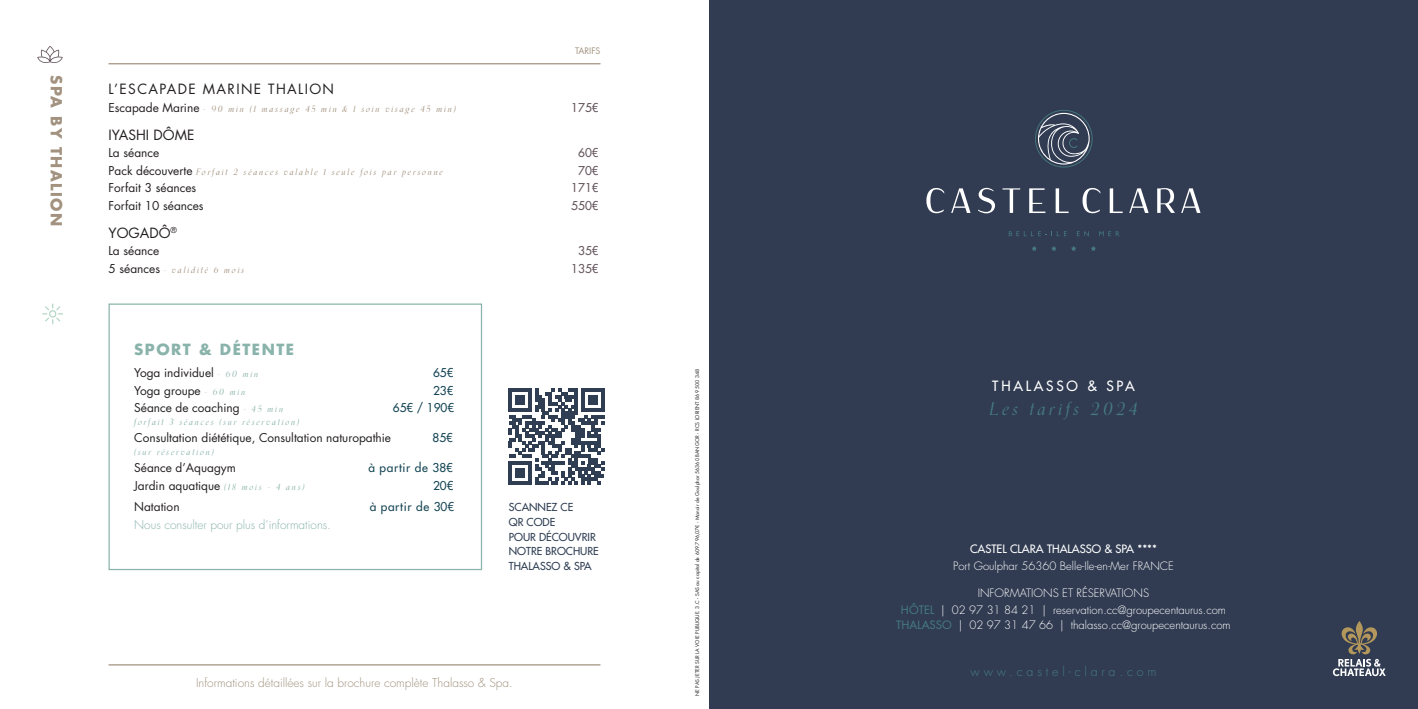
<style>
.page{position:relative;width:1418px;height:709px;background:#fff}
.page>*{position:absolute;margin:0;border:0;box-sizing:border-box;transform-origin:0 0}
.t1{font:italic 17.5px "Orpheus Pro";letter-spacing:.2em;color:#467c80}
.Titre_page{font:700 15px "Futura Std";letter-spacing:.1em;color:#8ab3ab}
.Titre_page-2{font:700 15px "Futura Std";letter-spacing:.1em;color:#a2927f}
.t2{font:13.75px "Futura Std";letter-spacing:.1em;color:#231f20}
.t3{font:500 13.75px "Futura Std";letter-spacing:.2em;color:#fff}
.t4{font:13.75px "Futura Std";color:#231f20}
.t5{font:300 12.5px "Futura Std";letter-spacing:.3em;color:#467c80}
.Paragraphe_-_contenu_-_brochure{font:11.88px "Futura Std";color:#231f20}
.Paragraphe_-_contenu_-_brochure-2{font:300 11.88px "Futura Std";color:#a2927f}
.Paragraphe_-_contenu_-_brochure-3{font:500 11.88px "Futura Std";letter-spacing:.05em;color:#164655}
.Paragraphe_-_contenu_-_brochure-4{font:300 11.88px "Futura Std";color:#8ab3ab}
.t6{font:500 11.88px "Futura Std";color:#65565e}
.t7{font:300 11.25px "Futura Std";color:#fff}
.t8{font:500 11.25px "Futura Std";color:#fff}
.t9{font:500 10.75px/14.6px "Futura Std";color:#2f3e53}
.t10{font:italic 8.75px "Orpheus Pro";letter-spacing:.2em;color:#a2927f}
.t11{font:italic 8.75px "Orpheus Pro";letter-spacing:.2em;color:#8ab3ab}
.t12{font:8.75px "Futura Std";color:#a2927f}
.t13{font:5px "Futura Std";color:#231f20}
.s1{font-family:"Futura Std";font-style:normal;font-size:11.88px;color:#231f20}
.s2{font-family:"Orpheus Pro";font-style:italic;font-size:8.75px;color:#8ab3ab}
.s3{font-weight:400;color:#467c80}
</style>
<div class="page">
<div style="left:709px;top:0;width:708px;height:709px;background:#313c52"></div>
<svg style="left:1008px;top:231px;width:58px;height:5px"></svg>
<svg style="left:1077px;top:231px;width:11px;height:5px"></svg>
<svg style="left:1099px;top:231px;width:20px;height:5px"></svg>
<svg style="left:1032px;top:246px;width:5px;height:5px"></svg>
<svg style="left:1051px;top:246px;width:5px;height:5px"></svg>
<svg style="left:1071px;top:246px;width:5px;height:5px"></svg>
<svg style="left:1091px;top:246px;width:5px;height:5px"></svg>
<svg style="left:1035px;top:110px;width:58px;height:58px"></svg>
<svg style="left:926px;top:188px;width:18px;height:25px"></svg>
<svg style="left:1082px;top:188px;width:18px;height:25px"></svg>
<svg style="left:951px;top:188px;width:19px;height:25px"></svg>
<svg style="left:1129px;top:188px;width:19px;height:25px"></svg>
<svg style="left:1181px;top:188px;width:19px;height:25px"></svg>
<svg style="left:978px;top:188px;width:17px;height:25px"></svg>
<svg style="left:1002px;top:188px;width:18px;height:25px"></svg>
<svg style="left:1029px;top:188px;width:16px;height:25px"></svg>
<svg style="left:1055px;top:188px;width:13px;height:25px"></svg>
<svg style="left:1109px;top:188px;width:13px;height:25px"></svg>
<svg style="left:1157px;top:188px;width:17px;height:25px"></svg>
<svg style="left:1332px;top:621px;width:53px;height:55px"></svg>
<hr style="left:108px;top:63px;width:492px;height:1px;background:#a2927f">
<hr style="left:108px;top:664px;width:492px;height:1px;background:#a2927f">
<svg style="left:37px;top:46px;width:26px;height:17px"></svg>
<div style="left:108px;top:303px;width:374px;height:267px;border:1px solid #8ab3ab"></div>
<svg style="left:42px;top:303px;width:21px;height:21px"></svg>
<svg style="left:509px;top:389px;width:95px;height:95px"></svg>
<hr style="left:509px;top:481px;width:23px;height:3px;background:#2f3e53">
<div style="left:515px;top:468px;width:10px;height:9px;background:#2f3e53"></div>
<p class="Titre_page-2" style="left:66px;top:75px;width:152px;rotate:90deg">SPA BY THALION</p>
<p class="t12" style="left:575px;top:45px;width:27px">TARIFS</p>
<p class="t2" style="left:108px;top:80px;width:227px">L’ESCAPADE MARINE THALION</p>
<p class="t10" style="left:108px;top:102px;width:349px"><span class="s1">Escapade Marine</span> - 90 min (1 massage 45 min &amp; 1 soin visage 45 min)</p>
<p class="t6" style="left:571px;top:100px;width:29px">175€</p>
<p class="t4" style="left:108px;top:126px;width:87px">IYASHI DÔME</p>
<p class="Paragraphe_-_contenu_-_brochure" style="left:108px;top:145px;width:52px">La séance</p>
<p class="t6" style="left:578px;top:145px;width:22px">60€</p>
<p class="t10" style="left:108px;top:165px;width:336px"><span class="s1">Pack découverte</span> Forfait 2 séances valable 1 seule fois par personne</p>
<p class="t6" style="left:578px;top:163px;width:22px">70€</p>
<p class="Paragraphe_-_contenu_-_brochure" style="left:108px;top:180px;width:89px">Forfait 3 séances</p>
<p class="t6" style="left:571px;top:180px;width:29px">171€</p>
<p class="Paragraphe_-_contenu_-_brochure" style="left:108px;top:198px;width:97px">Forfait 10 séances</p>
<p class="t6" style="left:571px;top:198px;width:29px">550€</p>
<p class="t2" style="left:108px;top:224px;width:70px">YOGADÔ<sup>®</sup></p>
<p class="Paragraphe_-_contenu_-_brochure" style="left:108px;top:243px;width:52px">La séance</p>
<p class="t6" style="left:578px;top:243px;width:22px">35€</p>
<p class="t10" style="left:108px;top:263px;width:137px"><span class="s1">5 séances</span> - validité 6 mois</p>
<p class="t6" style="left:571px;top:261px;width:29px">135€</p>
<p class="Titre_page" style="left:134px;top:339px;width:161px">SPORT &amp; DÉTENTE</p>
<p class="Paragraphe_-_contenu_-_brochure" style="left:134px;top:365px;width:126px">Yoga individuel <span class="s2">- 6 0 m i n</span></p>
<p class="Paragraphe_-_contenu_-_brochure-3" style="left:433px;top:365px;width:22px">65€</p>
<p class="Paragraphe_-_contenu_-_brochure" style="left:134px;top:383px;width:113px">Yoga groupe <span class="s2">- 6 0 m i n</span></p>
<p class="Paragraphe_-_contenu_-_brochure-3" style="left:433px;top:383px;width:22px">23€</p>
<p class="Paragraphe_-_contenu_-_brochure" style="left:134px;top:400px;width:150px">Séance de coaching <span class="s2">- 4 5 m i n</span></p>
<p class="Paragraphe_-_contenu_-_brochure-3" style="left:393px;top:400px;width:63px">65€ / 190€</p>
<p class="t11" style="left:134px;top:415px;width:166px">forfait 3 séances (sur réservation)</p>
<p class="Paragraphe_-_contenu_-_brochure" style="left:134px;top:430px;width:258px">Consultation diététique, Consultation naturopathie</p>
<p class="Paragraphe_-_contenu_-_brochure-3" style="left:432px;top:430px;width:22px">85€</p>
<p class="t11" style="left:134px;top:445px;width:81px">(sur réservation)</p>
<p class="Paragraphe_-_contenu_-_brochure" style="left:134px;top:460px;width:103px">Séance d’Aquagym</p>
<p class="Paragraphe_-_contenu_-_brochure-3" style="left:368px;top:460px;width:86px">à partir de 38€</p>
<p class="Paragraphe_-_contenu_-_brochure" style="left:134px;top:478px;width:172px">Jardin aquatique <span class="s2">(1 8 m o i s - 4 a n s )</span></p>
<p class="Paragraphe_-_contenu_-_brochure-3" style="left:433px;top:478px;width:22px">20€</p>
<p class="Paragraphe_-_contenu_-_brochure" style="left:134px;top:499px;width:47px">Natation</p>
<p class="Paragraphe_-_contenu_-_brochure-3" style="left:370px;top:499px;width:86px">à partir de 30€</p>
<p class="Paragraphe_-_contenu_-_brochure-4" style="left:134px;top:517px;width:198px">Nous consulter pour plus d’informations.</p>
<p class="t9" style="left:509px;top:500px;width:91px">SCANNEZ CE<br>QR CODE<br>POUR DÉCOUVRIR<br>NOTRE BROCHURE<br>THALASSO &amp; SPA</p>
<p class="Paragraphe_-_contenu_-_brochure-2" style="left:196px;top:675px;width:318px">Informations détaillées sur la brochure complète Thalasso &amp; Spa.</p>
<p class="t13" style="left:694px;top:696px;width:329px;rotate:-90deg">NE PAS JETER SUR LA VOIE PUBLIQUE. 3.C - SAS au capital de 609.796,07€ - Manoir de Goulphar 56360 BANGOR - RCS LORIENT 869 500 348</p>
<p class="t3" style="left:992px;top:377px;width:144px">THALASSO &amp; SPA</p>
<p class="t1" style="left:989px;top:395px;width:150px">Les tarifs 2024</p>
<p class="t8" style="left:970px;top:541px;width:188px">CASTEL CLARA THALASSO &amp; SPA ****</p>
<p class="t7" style="left:953px;top:559px;width:222px">Port Goulphar 56360 Belle-Ile-en-Mer FRANCE</p>
<p class="t7" style="left:977px;top:586px;width:173px">INFORMATIONS ET RÉSERVATIONS</p>
<p class="t7" style="left:901px;top:603px;width:326px"><span class="s3">HÔTEL</span> | 02 97 31 84 21 | reservation.cc@groupecentaurus.com</p>
<p class="t7" style="left:896px;top:618px;width:336px"><span class="s3">THALASSO</span> | 02 97 31 47 66 | thalasso.cc@groupecentaurus.com</p>
<p class="t5" style="left:970px;top:664px;width:187px">www.castel-clara.com</p>
</div>
